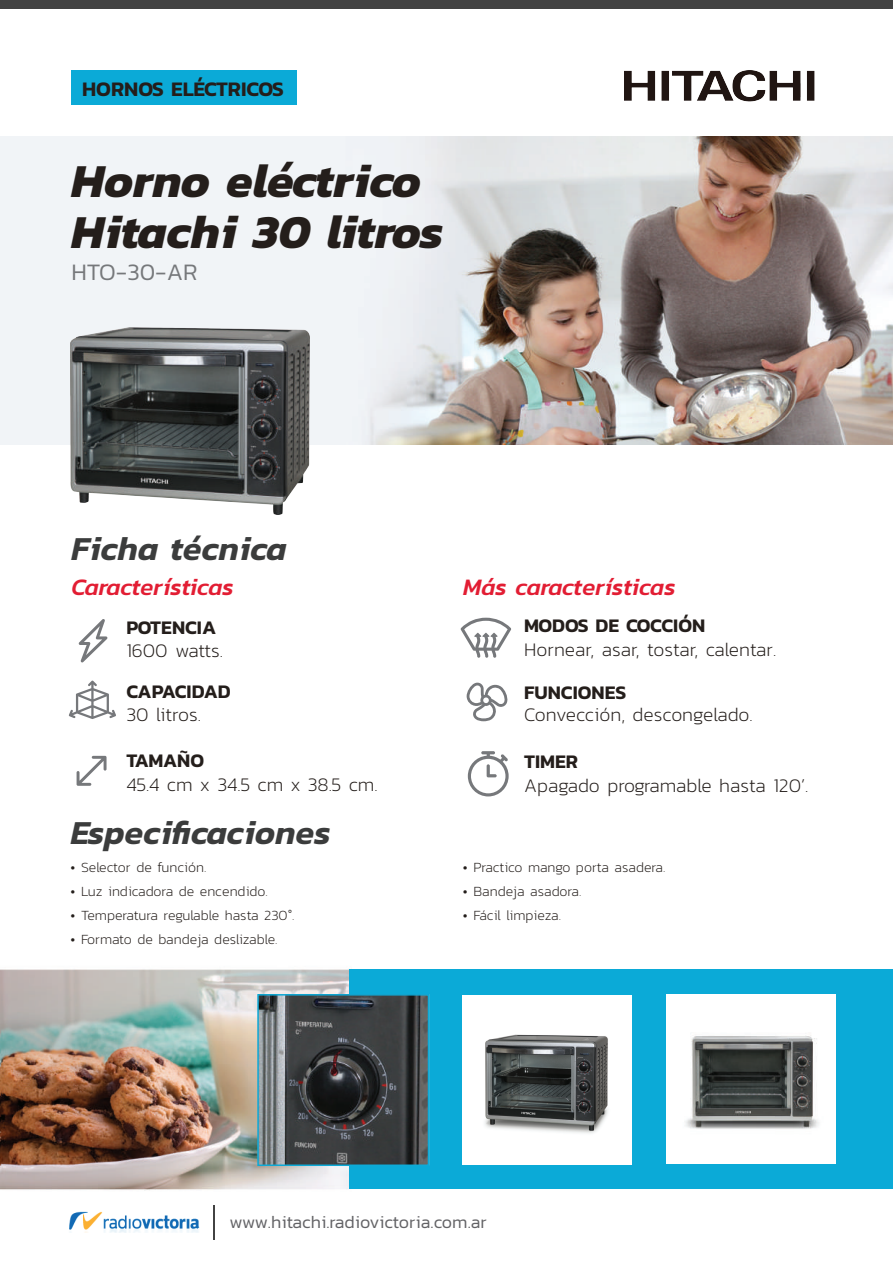
<style>
.page{position:relative;width:893px;height:1263px;background:#fff}
.page>*{position:absolute;margin:0;border:0;box-sizing:border-box;transform-origin:0 0}
.t1{font:italic 700 48px/51px "Kanit";color:#241e1b}
.t2{font:italic 600 34.05px "Kanit";color:#3b3c3c}
.t3{font:italic 500 24px "Kanit";color:#e21d33}
.t4{font:300 24px "Kanit";color:#76787b}
.t5{font:600 21px "Kanit";color:#241e1b}
.t6{font:200 19.5px "Kanit";color:#241e1b}
.t7{font:600 19.5px "Kanit";color:#241e1b}
.t8{font:300 18px "Kanit";color:#636366}
.t9{font:200 14.25px "Kanit";color:#241e1b}
</style>
<div class="page">
<img style="left:0;top:969px;width:359px;height:254px">
<div style="left:0;top:136px;width:488px;height:308px;background:#f1f4f7"></div>
<img style="left:370px;top:136px;width:523px;height:308px">
<svg style="left:79px;top:619px;width:29px;height:43px"></svg>
<svg style="left:77px;top:756px;width:30px;height:30px"></svg>
<div style="left:0;top:0;width:893px;height:9px;background:#424242"></div>
<img style="left:625px;top:70px;width:189px;height:32px">
<img style="left:66px;top:1208px;width:135px;height:24px">
<hr style="left:213px;top:1205px;width:1px;height:34px;background:#424242">
<div style="left:349px;top:970px;width:544px;height:219px;background:#0baad7"></div>
<div style="left:462px;top:995px;width:170px;height:170px;background:#fff"></div>
<img style="left:260px;top:997px;width:166px;height:166px">
<div style="left:257px;top:994px;width:172px;height:172px;border:2px solid #0eaad7"></div>
<svg style="left:468px;top:751px;width:41px;height:45px"></svg>
<svg style="left:69px;top:680px;width:47px;height:39px"></svg>
<svg style="left:461px;top:618px;width:50px;height:40px"></svg>
<svg style="left:467px;top:683px;width:41px;height:38px"></svg>
<div style="left:71px;top:70px;width:226px;height:35px;background:#0baad7"></div>
<img style="left:71px;top:328px;width:239px;height:186px">
<img style="left:485px;top:1034px;width:123px;height:99px">
<div style="left:666px;top:994px;width:170px;height:170px;background:#fff"></div>
<img style="left:685px;top:1035px;width:134px;height:94px">
<h3 class="t5" style="left:82px;top:72px;width:203px">HORNOS ELÉCTRICOS</h3>
<h1 class="t1" style="left:71px;top:154px;width:373px">Horno eléctrico<br>Hitachi 30 litros</h1>
<h3 class="t4" style="left:71px;top:255px;width:128px">HTO-30-AR</h3>
<h2 class="t2" style="left:71px;top:522px;width:217px">Ficha técnica</h2>
<h3 class="t3" style="left:71px;top:570px;width:164px">Características</h3>
<h3 class="t7" style="left:126px;top:613px;width:91px">POTENCIA</h3>
<h3 class="t6" style="left:126px;top:637px;width:98px">1600 watts.</h3>
<h3 class="t7" style="left:126px;top:677px;width:106px">CAPACIDAD</h3>
<h3 class="t6" style="left:126px;top:701px;width:76px">30 litros.</h3>
<h3 class="t7" style="left:126px;top:746px;width:79px">TAMAÑO</h3>
<h3 class="t6" style="left:126px;top:771px;width:253px">45.4 cm x 34.5 cm x 38.5 cm.</h3>
<h2 class="t2" style="left:71px;top:807px;width:261px">Especificaciones</h2>
<p class="t9" style="left:71px;top:857px;width:137px">• Selector de función.</p>
<p class="t9" style="left:71px;top:881px;width:199px">• Luz indicadora de encendido.</p>
<p class="t9" style="left:71px;top:905px;width:226px">• Temperatura regulable hasta 230°.</p>
<p class="t9" style="left:71px;top:929px;width:208px">• Formato de bandeja deslizable.</p>
<h3 class="t3" style="left:463px;top:570px;width:214px">Más características</h3>
<h3 class="t7" style="left:524px;top:611px;width:183px">MODOS DE COCCIÓN</h3>
<h3 class="t6" style="left:524px;top:637px;width:254px">Hornear, asar, tostar, calentar.</h3>
<h3 class="t7" style="left:524px;top:677px;width:104px">FUNCIONES</h3>
<h3 class="t6" style="left:524px;top:702px;width:230px">Convección, descongelado.</h3>
<h3 class="t7" style="left:524px;top:746px;width:56px">TIMER</h3>
<h3 class="t6" style="left:524px;top:772px;width:286px">Apagado programable hasta 120’.</h3>
<p class="t9" style="left:463px;top:857px;width:204px">• Practico mango porta asadera.</p>
<p class="t9" style="left:463px;top:881px;width:120px">• Bandeja asadora.</p>
<p class="t9" style="left:463px;top:905px;width:100px">• Fácil limpieza.</p>
<p class="t8" style="left:229px;top:1209px;width:259px">www.hitachi.radiovictoria.com.ar</p>
</div>
